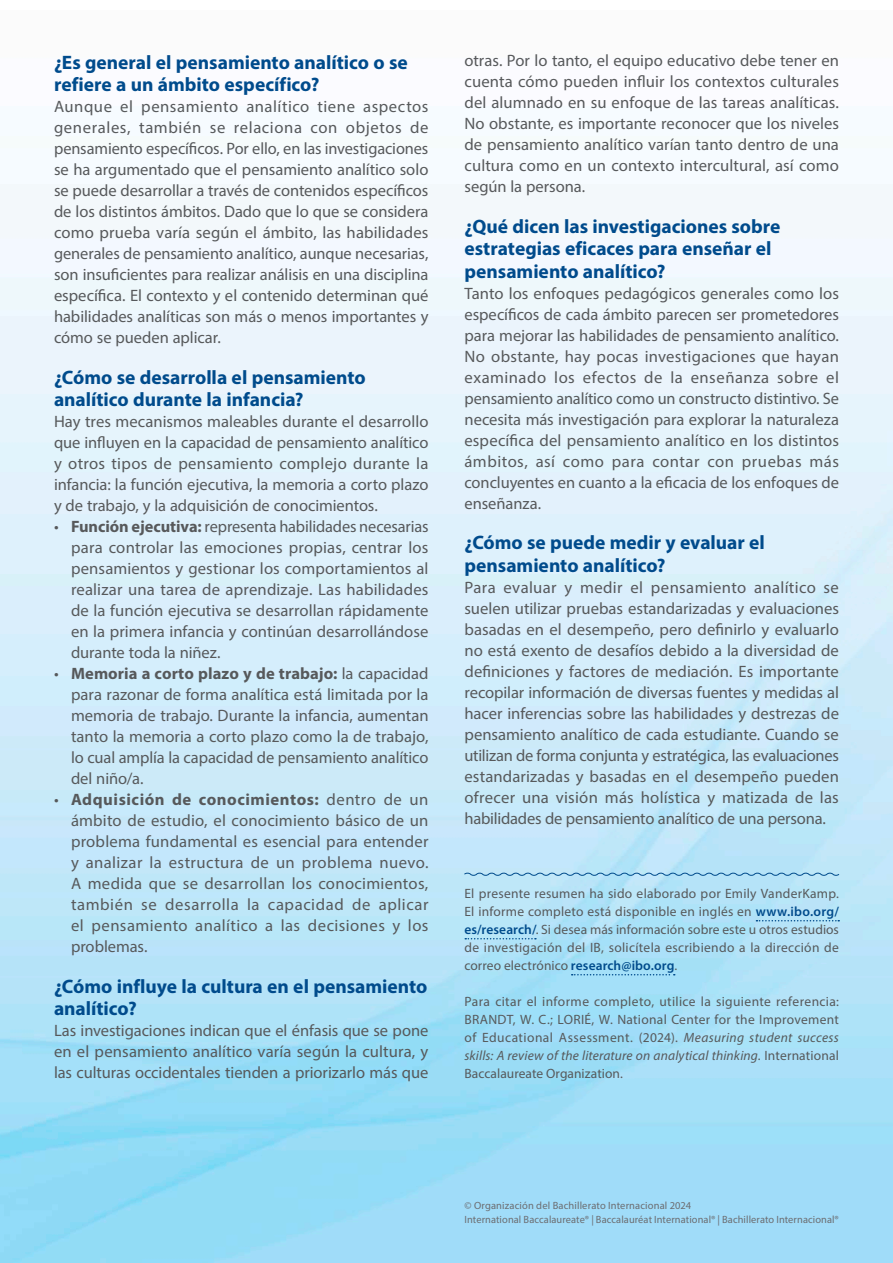
<style>
.page{position:relative;width:893px;height:1263px;background:#fff}
.page>*{position:absolute;margin:0;border:0;box-sizing:border-box;transform-origin:0 0}
.ES___Main_Text___Subheading{font:700 19.5px/22.5px "Myriad Pro";color:#004b8c}
.ES___Main_Text___Paragraph{font:16.5px/21px "Myriad Pro";color:#57595b;text-align:justify}
.ES___Main_Text___Paragraph___No_Space_Af{font:16.5px/21px "Myriad Pro";letter-spacing:-.005em;color:#57595b;text-align:justify}
.ES___End_Text{font:13.5px/18px "Myriad Pro";letter-spacing:.02em;color:#57595b;text-align:justify}
.ES___End_Text___No_Decoration{font:13.5px/18px "Myriad Pro";letter-spacing:.01em;color:#57595b;text-align:justify}
.ES___Copyright_Text{font:10.5px "Myriad Pro";letter-spacing:.01em;color:#6c6d71}
.s1{font-weight:700}
.s2{font-weight:600;color:#004b8c}
.s3{font-style:italic}
</style>
<div class="page">
<img style="left:0;top:184px;width:893px;height:1079px">
<svg style="left:463px;top:872px;width:377px;height:5px;background:#91c3e0"></svg>
<svg style="left:756px;top:920px;width:83px;height:1px"></svg>
<svg style="left:465px;top:938px;width:71px;height:1px"></svg>
<svg style="left:572px;top:974px;width:103px;height:1px"></svg>
<p class="ES___Main_Text___Subheading" style="left:54px;top:50px;width:355px">¿Es general el pensamiento analítico o se refiere a un ámbito específico?</p>
<p class="ES___Main_Text___Paragraph" style="left:54px;top:96px;width:376px">Aunque el pensamiento analítico tiene aspectos generales, también se relaciona con objetos de pensamiento específicos. Por ello, en las investigaciones se ha argumentado que el pensamiento analítico solo se puede desarrollar a través de contenidos específicos de los distintos ámbitos. Dado que lo que se considera como prueba varía según el ámbito, las habilidades generales de pensamiento analítico, aunque necesarias, son insuficientes para realizar análisis en una disciplina específica. El contexto y el contenido determinan qué habilidades analíticas son más o menos importantes y cómo se pueden aplicar.</p>
<p class="ES___Main_Text___Subheading" style="left:54px;top:365px;width:313px">¿Cómo se desarrolla el pensamiento analítico durante la infancia?</p>
<p class="ES___Main_Text___Paragraph___No_Space_Af" style="left:54px;top:411px;width:376px">Hay tres mecanismos maleables durante el desarrollo que influyen en la capacidad de pensamiento analítico y otros tipos de pensamiento complejo durante la infancia: la función ejecutiva, la memoria a corto plazo y de trabajo, y la adquisición de conocimientos.</p>
<p class="ES___Main_Text___Paragraph" style="left:71px;top:516px;width:359px;text-indent:-17px">• <span class="s1">Función ejecutiva:</span> representa habilidades necesarias para controlar las emociones propias, centrar los pensamientos y gestionar los comportamientos al realizar una tarea de aprendizaje. Las habilidades de la función ejecutiva se desarrollan rápidamente en la primera infancia y continúan desarrollándose durante toda la niñez.</p>
<p class="ES___Main_Text___Paragraph" style="left:71px;top:663px;width:359px;text-indent:-17px">• <span class="s1">Memoria a corto plazo y de trabajo:</span> la capacidad para razonar de forma analítica está limitada por la memoria de trabajo. Durante la infancia, aumentan tanto la memoria a corto plazo como la de trabajo, lo cual amplía la capacidad de pensamiento analítico del niño/a.</p>
<p class="ES___Main_Text___Paragraph" style="left:71px;top:789px;width:359px;text-indent:-17px">• <span class="s1">Adquisición de conocimientos:</span> dentro de un ámbito de estudio, el conocimiento básico de un problema fundamental es esencial para entender y analizar la estructura de un problema nuevo.<br>A medida que se desarrollan los conocimientos, también se desarrolla la capacidad de aplicar el pensamiento analítico a las decisiones y los problemas.</p>
<p class="ES___Main_Text___Subheading" style="left:54px;top:974px;width:375px">¿Cómo influye la cultura en el pensamiento analítico?</p>
<p class="ES___Main_Text___Paragraph" style="left:54px;top:1020px;width:376px">Las investigaciones indican que el énfasis que se pone en el pensamiento analítico varía según la cultura, y las culturas occidentales tienden a priorizarlo más que</p>
<p class="ES___Main_Text___Paragraph" style="left:464px;top:50px;width:376px">otras. Por lo tanto, el equipo educativo debe tener en cuenta cómo pueden influir los contextos culturales del alumnado en su enfoque de las tareas analíticas.<br>No obstante, es importante reconocer que los niveles de pensamiento analítico varían tanto dentro de una cultura como en un contexto intercultural, así como según la persona.</p>
<p class="ES___Main_Text___Subheading" style="left:464px;top:214px;width:317px">¿Qué dicen las investigaciones sobre estrategias eficaces para enseñar el pensamiento analítico?</p>
<p class="ES___Main_Text___Paragraph" style="left:464px;top:283px;width:376px">Tanto los enfoques pedagógicos generales como los específicos de cada ámbito parecen ser prometedores para mejorar las habilidades de pensamiento analítico.<br>No obstante, hay pocas investigaciones que hayan examinado los efectos de la enseñanza sobre el pensamiento analítico como un constructo distintivo. Se necesita más investigación para explorar la naturaleza específica del pensamiento analítico en los distintos ámbitos, así como para contar con pruebas más concluyentes en cuanto a la eficacia de los enfoques de enseñanza.</p>
<p class="ES___Main_Text___Subheading" style="left:464px;top:531px;width:302px">¿Cómo se puede medir y evaluar el pensamiento analítico?</p>
<p class="ES___Main_Text___Paragraph" style="left:464px;top:577px;width:376px">Para evaluar y medir el pensamiento analítico se suelen utilizar pruebas estandarizadas y evaluaciones basadas en el desempeño, pero definirlo y evaluarlo no está exento de desafíos debido a la diversidad de definiciones y factores de mediación. Es importante recopilar información de diversas fuentes y medidas al hacer inferencias sobre las habilidades y destrezas de pensamiento analítico de cada estudiante. Cuando se utilizan de forma conjunta y estratégica, las evaluaciones estandarizadas y basadas en el desempeño pueden ofrecer una visión más holística y matizada de las habilidades de pensamiento analítico de una persona.</p>
<p class="ES___End_Text" style="left:464px;top:884px;width:376px">El presente resumen ha sido elaborado por Emily VanderKamp.<br>El informe completo está disponible en inglés en <span class="s2">www.ibo.org/ es/research/</span>. Si desea más información sobre este u otros estudios de investigación del IB, solicítela escribiendo a la dirección de correo electrónico <span class="s2">research@ibo.org</span>.</p>
<p class="ES___End_Text___No_Decoration" style="left:464px;top:992px;width:376px">Para citar el informe completo, utilice la siguiente referencia:<br>BRANDT, W. C.; LORIÉ, W. National Center for the Improvement of Educational Assessment. (2024). <span class="s3">Measuring student success skills: A review of the literature on analytical thinking</span>. International Baccalaureate Organization.</p>
<p class="ES___Copyright_Text" style="left:464px;top:1199px;width:228px">© Organización del Bachillerato Internacional 2024</p>
<p class="ES___Copyright_Text" style="left:464px;top:1212px;width:376px">International Baccalaureate® | Baccalauréat International® | Bachillerato Internacional®</p>
</div>
